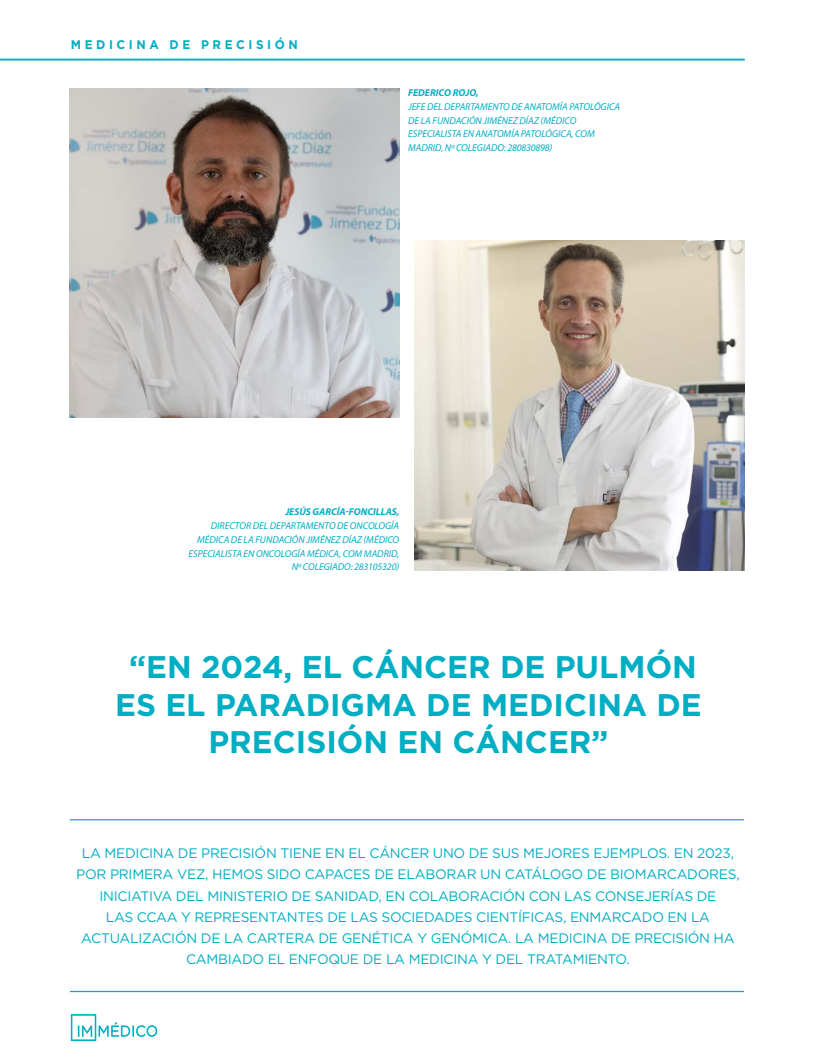
<style>
.page{position:relative;width:815px;height:1063px;background:#fff}
.page>*{position:absolute;margin:0;border:0;box-sizing:border-box;transform-origin:0 0}
.t1{font:700 31.25px/37.5px "Gotham";color:#00aec3;text-align:center}
.t2{font:13.75px/21.2px "Gotham";letter-spacing:-.02em;color:#00aec3;text-align:center}
.t3{font:700 12.5px "Gotham";letter-spacing:.3em;color:#00aec3;scale:.95 1}
.t4{font:italic 10px/13.8px "Myriad Pro";color:#00aec3}
.t5{font:italic 700 10px "Myriad Pro";color:#00aec3}
</style>
<div class="page">
<svg style="left:71px;top:1014px;width:86px;height:27px"></svg>
<hr style="left:0;top:59px;width:744px;height:2px;background:#00aec3">
<hr style="left:70px;top:819px;width:674px;height:1px;background:#00aec3">
<hr style="left:70px;top:991px;width:674px;height:1px;background:#00aec3">
<img style="left:70px;top:89px;width:329px;height:329px">
<img style="left:415px;top:241px;width:329px;height:329px">
<p class="t3" style="left:71px;top:37px;width:240px">MEDICINA DE PRECISIÓN</p>
<p class="t5" style="left:408px;top:86px;width:72px">FEDERICO ROJO,</p>
<p class="t4" style="left:408px;top:99px;width:214px">JEFE DEL DEPARTAMENTO DE ANATOMÍA PATOLÓGICA DE LA FUNDACIÓN JIMÉNEZ DÍAZ (MÉDICO ESPECIALISTA EN ANATOMÍA PATOLÓGICA, COM MADRID, Nº COLEGIADO: 280830898)</p>
<p class="t5" style="left:285px;top:505px;width:116px">JESÚS GARCÍA-FONCILLAS,</p>
<p class="t4" style="left:189px;top:519px;width:212px;text-align:right">DIRECTOR DEL DEPARTAMENTO DE ONCOLOGÍA MÉDICA DE LA FUNDACIÓN JIMÉNEZ DÍAZ (MÉDICO ESPECIALISTA EN ONCOLOGÍA MÉDICA, COM MADRID, Nº COLEGIADO: 283105320)</p>
<h1 class="t1" style="left:115px;top:648px;width:588px">“EN 2024, EL CÁNCER DE PULMÓN<br>ES EL PARADIGMA DE MEDICINA DE<br>PRECISIÓN EN CÁNCER”</h1>
<p class="t2" style="left:76px;top:842px;width:665px">LA MEDICINA DE PRECISIÓN TIENE EN EL CÁNCER UNO DE SUS MEJORES EJEMPLOS. EN 2023, POR PRIMERA VEZ, HEMOS SIDO CAPACES DE ELABORAR UN CATÁLOGO DE BIOMARCADORES, INICIATIVA DEL MINISTERIO DE SANIDAD, EN COLABORACIÓN CON LAS CONSEJERÍAS DE<br>LAS CCAA Y REPRESENTANTES DE LAS SOCIEDADES CIENTÍFICAS, ENMARCADO EN LA ACTUALIZACIÓN DE LA CARTERA DE GENÉTICA Y GENÓMICA. LA MEDICINA DE PRECISIÓN HA CAMBIADO EL ENFOQUE DE LA MEDICINA Y DEL TRATAMIENTO.</p>
</div>
